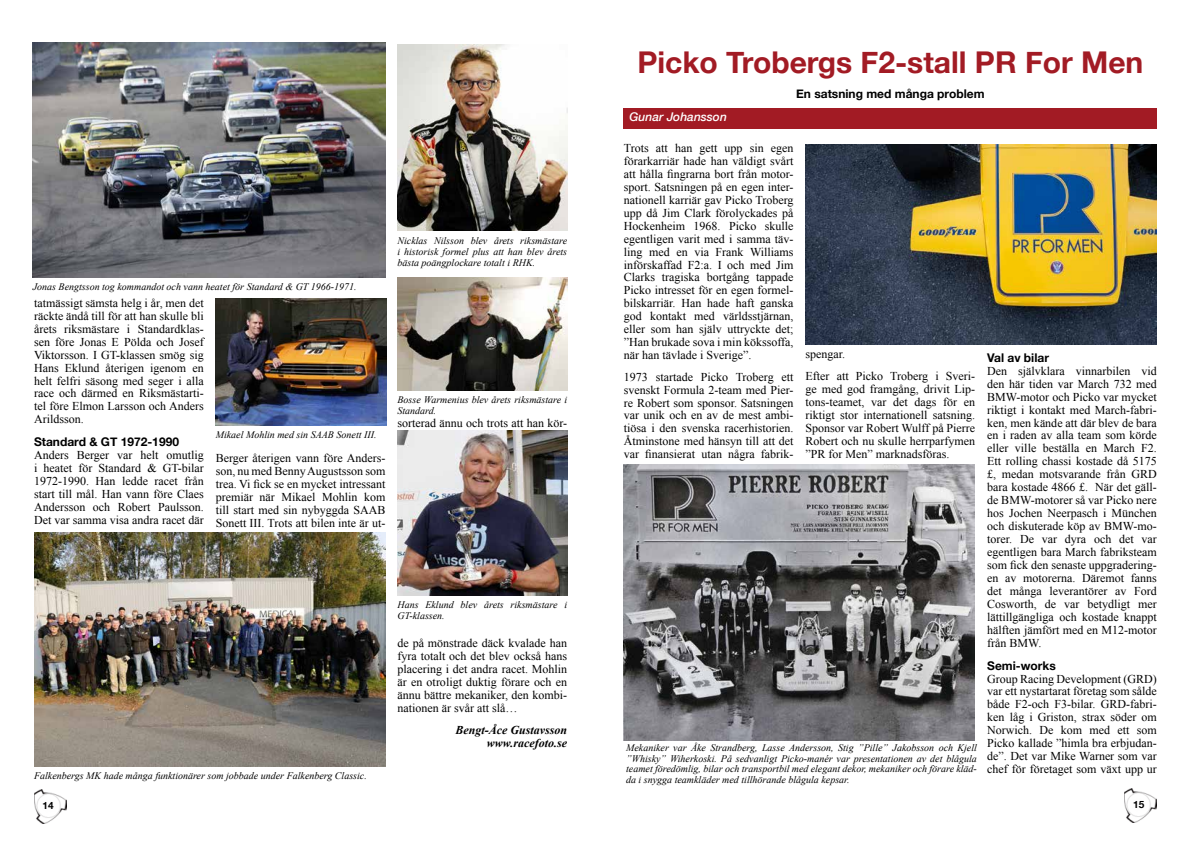
<style>
.page{position:relative;width:1191px;height:842px;background:#fff}
.page>*{position:absolute;margin:0;border:0;box-sizing:border-box;transform-origin:0 0}
.t1{font:700 30px "Helvetica Neue";color:#a21b24}
.t2{font:12px/12.9px "Times New Roman";color:#000;text-align:justify}
.t3{font:700 12px "Helvetica Neue";color:#000}
.t4{font:italic 700 12px/12.9px "Times New Roman";color:#000;text-align:right}
.t5{font:italic 500 12px "Helvetica Neue";color:#fff}
.t6{font:italic 10px/10.8px "Times New Roman";color:#000;text-align:justify}
.t7{font:700 10px "Helvetica Neue";color:#000}
</style>
<div class="page">
<img style="left:34px;top:789px;width:32px;height:34px">
<img style="left:1124px;top:789px;width:33px;height:34px">
<div style="left:624px;top:108px;width:533px;height:21px;background:#a21b24"></div>
<img style="left:33px;top:43px;width:352px;height:235px">
<img style="left:34px;top:533px;width:351px;height:234px">
<img style="left:216px;top:298px;width:170px;height:127px">
<img style="left:397px;top:277px;width:170px;height:113px">
<img style="left:397px;top:431px;width:170px;height:165px">
<img style="left:397px;top:44px;width:170px;height:186px">
<img style="left:805px;top:145px;width:352px;height:199px">
<img style="left:624px;top:464px;width:350px;height:276px">
<h1 class="t1" style="left:637px;top:39px;width:507px">Picko Trobergs F2-stall PR For Men</h1>
<p class="t6" style="left:33px;top:281px;width:325px">Jonas Bengtsson tog kommandot och vann heatet för Standard &amp; GT 1966-1971.</p>
<p class="t2" style="left:34px;top:296px;width:171px">tatmässigt sämsta helg i år, men det räckte ändå till för att han skulle bli årets riksmästare i Standardklas&shy;sen före Jonas E Pölda och Josef Viktorsson. I GT-klassen smög sig Hans Eklund återigen igenom en helt felfri säsong med seger i alla race och därmed en Riksmästarti&shy;tel före Elmon Larsson och Anders Arildsson.</p>
<p class="t3" style="left:34px;top:433px;width:146px">Standard &amp; GT 1972-1990</p>
<p class="t2" style="left:34px;top:449px;width:171px">Anders Berger var helt omutlig i heatet för Standard &amp; GT-bilar 1972-1990. Han ledde racet från start till mål. Han vann före Claes Andersson och Robert Paulsson.<br>Det var samma visa andra racet där</p>
<p class="t2" style="left:216px;top:451px;width:171px">Berger återigen vann före Anders&shy;son, nu med Benny Augustsson som trea. Vi fick se en mycket intressant premiär när Mikael Mohlin kom till start med sin nybyggda SAAB Sonett III. Trots att bilen inte är ut-</p>
<p class="t6" style="left:216px;top:429px;width:162px">Mikael Mohlin med sin SAAB Sonett III.</p>
<p class="t6" style="left:397px;top:235px;width:171px">Nicklas Nilsson blev årets riksmästare i historisk formel plus att han blev årets bästa poängplockare totalt i RHK.</p>
<p class="t6" style="left:397px;top:394px;width:171px">Bosse Warmenius blev årets riksmästare i<br>Standard.</p>
<p class="t2" style="left:397px;top:417px;width:171px">sorterad ännu och trots att han kör-</p>
<p class="t6" style="left:34px;top:770px;width:334px">Falkenbergs MK hade många funktionärer som jobbade under Falkenberg Classic.</p>
<p class="t6" style="left:397px;top:599px;width:171px">Hans Eklund blev årets riksmästare i<br>GT-klassen.</p>
<p class="t2" style="left:397px;top:637px;width:171px">de på mönstrade däck kvalade han fyra totalt och det blev också hans placering i det andra racet. Mohlin är en otroligt duktig förare och en ännu bättre mekaniker, den kombi&shy;nationen är svår att slå…</p>
<p class="t4" style="left:455px;top:723px;width:113px">Bengt-Åce Gustavsson www.racefoto.se</p>
<p class="t5" style="left:629px;top:107px;width:99px">Gunar Johansson</p>
<p class="t3" style="left:796px;top:85px;width:190px">En satsning med många problem</p>
<p class="t2" style="left:624px;top:141px;width:171px">Trots att han gett upp sin egen förarkarriär hade han väldigt svårt att hålla fingrarna bort från motor&shy;sport. Satsningen på en egen inter&shy;nationell karriär gav Picko Troberg upp då Jim Clark förolyckades på Hockenheim 1968. Picko skulle egentligen varit med i samma täv&shy;ling med en via Frank Williams införskaffad F2:a. I och med Jim Clarks tragiska bortgång tappade Picko intresset för en egen formel&shy;bilskarriär. Han hade haft ganska god kontakt med världsstjärnan, eller som han själv uttryckte det; ”Han brukade sova i min kökssoffa, när han tävlade i Sverige”.</p>
<p class="t2" style="left:624px;top:370px;width:171px">1973 startade Picko Troberg ett svenskt Formula 2-team med Pier&shy;re Robert som sponsor. Satsningen var unik och en av de mest ambi&shy;tiösa i den svenska racerhistorien.<br>Åtminstone med hänsyn till att det var finansierat utan några fabrik-</p>
<p class="t2" style="left:805px;top:343px;width:171px;line-height:21.5px">spengar.<br>Efter att Picko Troberg i Sveri-</p>
<p class="t2" style="left:805px;top:382px;width:171px">ge med god framgång, drivit Lip&shy;tons-teamet, var det dags för en riktigt stor internationell satsning.<br>Sponsor var Robert Wulff på Pierre Robert och nu skulle herrparfymen ”PR for Men” marknadsföras.</p>
<p class="t6" style="left:626px;top:742px;width:352px">Mekaniker var Åke Strandberg, Lasse Andersson, Stig ”Pille” Jakobsson och Kjell ”Whisky” Wiherkoski. På sedvanligt Picko-manér var presentationen av det blågula teamet föredömlig, bilar och transportbil med elegant dekor, mekaniker och förare kläd&shy;da i snygga teamkläder med tillhörande blågula kepsar.</p>
<p class="t3" style="left:987px;top:348px;width:63px">Val av bilar</p>
<p class="t2" style="left:987px;top:364px;width:171px">Den självklara vinnarbilen vid den här tiden var March 732 med BMW-motor och Picko var mycket riktigt i kontakt med March-fabri&shy;ken, men kände att där blev de bara en i raden av alla team som körde eller ville beställa en March F2.<br>Ett rolling chassi kostade då 5175 £, medan motsvarande från GRD bara kostade 4866 £. När det gäll&shy;de BMW-motorer så var Picko nere hos Jochen Neerpasch i München och diskuterade köp av BMW-mo&shy;torer. De var dyra och det var egentligen bara March fabriksteam som fick den senaste uppgradering&shy;en av motorerna. Däremot fanns det många leverantörer av Ford Cosworth, de var betydligt mer lättillgängliga och kostade knappt hälften jämfört med en M12-motor från BMW.</p>
<p class="t3" style="left:987px;top:656px;width:70px">Semi-works</p>
<p class="t2" style="left:987px;top:672px;width:171px">Group Racing Development (GRD) var ett nystartarat företag som sålde både F2-och F3-bilar. GRD-fabri&shy;ken låg i Griston, strax söder om Norwich. De kom med ett som Picko kallade ”himla bra erbjudan&shy;de”. Det var Mike Warner som var chef för företaget som växt upp ur</p>
<p class="t7" style="left:43px;top:797px;width:13px">14</p>
<p class="t7" style="left:1133px;top:797px;width:13px">15</p>
</div>
